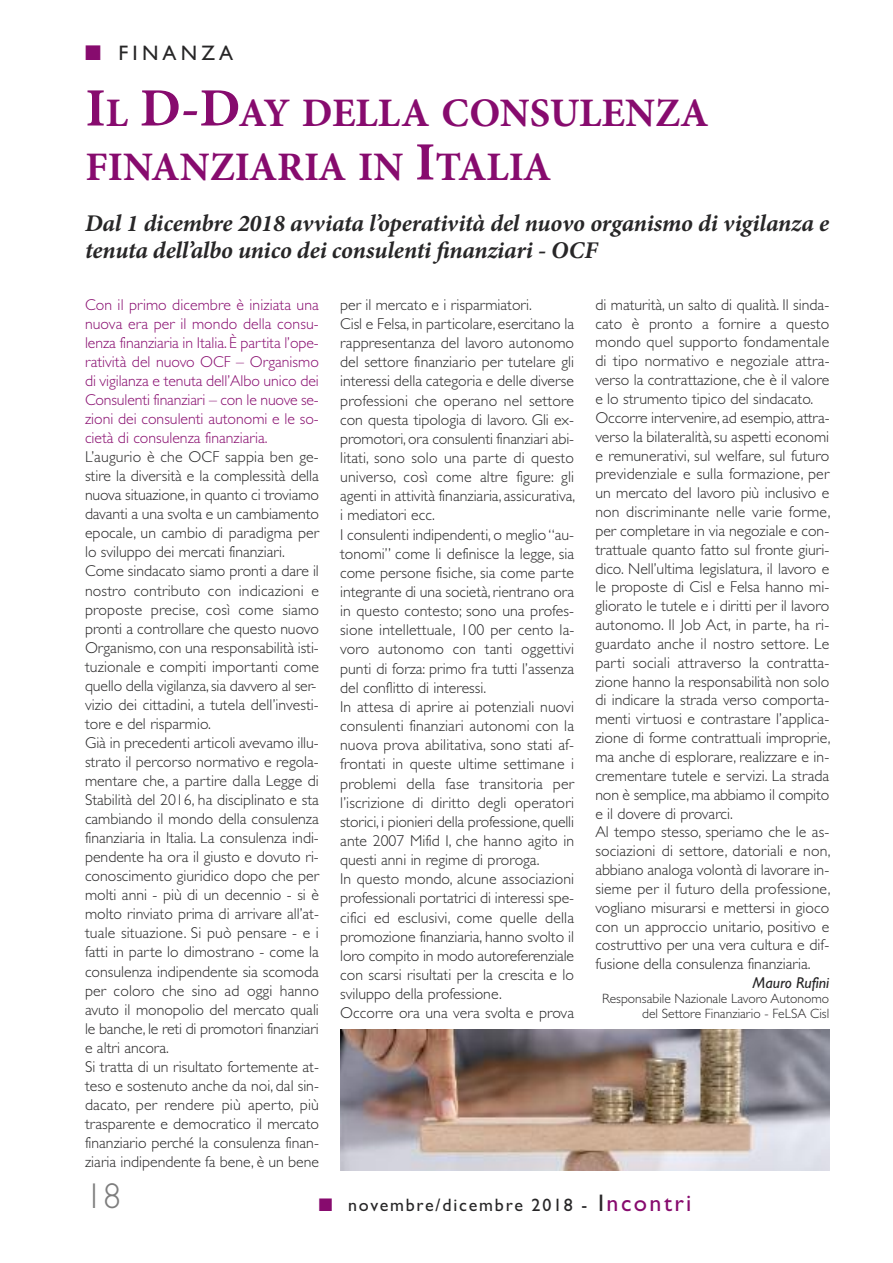
<style>
.page{position:relative;width:893px;height:1263px;background:#fff}
.page>*{position:absolute;margin:0;border:0;box-sizing:border-box;transform-origin:0 0}
.t1{font:700 40.5px/54px "Minion Pro";color:#870b6e}
.t2{font:300 36px "Gill Sans";color:#7d7d7d}
.t3{font:italic 700 24px/27px "Minion Pro";letter-spacing:-.005em;color:#272627}
.t4{font:21px "Gill Sans";letter-spacing:.2em;color:#272627}
.t5{font:18px "Gill Sans";letter-spacing:.1em;color:#272627}
.t6{font:300 15.75px/19px "Gill Sans";color:#272627}
.t7{font:300 15.75px/19px "Gill Sans";color:#870b6e;text-align:justify}
.t8{font:italic 15.75px "Gill Sans";color:#272627}
.t9{font:300 13.5px/15.1px "Gill Sans";color:#272627;text-align:right}
.s1{color:#870b6e}
.s2{font-size:54px}
.s3{font-size:24px}
.s4{font-size:24px;color:#870b6e}
</style>
<div class="page">
<img style="left:340px;top:1029px;width:489px;height:142px">
<h3 class="t4" style="left:85px;top:40px;width:150px"><span class="s1">■</span> FINANZA</h3>
<h1 class="t1" style="left:85px;top:85px;width:625px"><span class="s2">I</span>L <span class="s2">D-D</span>AY DELLA CONSULENZA<br>FINANZIARIA IN <span class="s2">I</span>TALIA</h1>
<h3 class="t3" style="left:85px;top:210px;width:746px">Dal 1 dicembre 2018 avviata l’operatività del nuovo organismo di vigilanza e tenuta dell’albo unico dei consulenti finanziari - OCF</h3>
<p class="t7" style="left:85px;top:294px;width:235px">Con il primo dicembre è iniziata una nuova era per il mondo della consu&shy;lenza finanziaria in Italia. È partita l’ope&shy;ratività del nuovo OCF – Organismo di vigilanza e tenuta dell’Albo unico dei Consulenti finanziari – con le nuove se&shy;zioni dei consulenti autonomi e le so&shy;cietà di consulenza finanziaria.</p>
<p class="t6" style="left:85px;top:447px;width:235px">L’augurio è che OCF sappia ben ge&shy;stire la diversità e la complessità della nuova situazione, in quanto ci troviamo davanti a una svolta e un cambiamento epocale, un cambio di paradigma per lo sviluppo dei mercati finanziari.<br>Come sindacato siamo pronti a dare il nostro contributo con indicazioni e proposte precise, così come siamo pronti a controllare che questo nuovo Organismo, con una responsabilità isti&shy;tuzionale e compiti importanti come quello della vigilanza, sia davvero al ser&shy;vizio dei cittadini, a tutela dell’investi&shy;tore e del risparmio.<br>Già in precedenti articoli avevamo illu&shy;strato il percorso normativo e regola&shy;mentare che, a partire dalla Legge di Stabilità del 2016, ha disciplinato e sta cambiando il mondo della consulenza finanziaria in Italia. La consulenza indi&shy;pendente ha ora il giusto e dovuto ri&shy;conoscimento giuridico dopo che per molti anni - più di un decennio - si è molto rinviato prima di arrivare all’at&shy;tuale situazione. Si può pensare - e i fatti in parte lo dimostrano - come la consulenza indipendente sia scomoda per coloro che sino ad oggi hanno avuto il monopolio del mercato quali le banche, le reti di promotori finanziari e altri ancora.<br>Si tratta di un risultato fortemente at&shy;teso e sostenuto anche da noi, dal sin&shy;dacato, per rendere più aperto, più trasparente e democratico il mercato finanziario perché la consulenza finan&shy;ziaria indipendente fa bene, è un bene</p>
<p class="t6" style="left:340px;top:294px;width:237px">per il mercato e i risparmiatori.<br>Cisl e Felsa, in particolare, esercitano la rappresentanza del lavoro autonomo del settore finanziario per tutelare gli interessi della categoria e delle diverse professioni che operano nel settore con questa tipologia di lavoro. Gli ex&shy;promotori, ora consulenti finanziari abi&shy;litati, sono solo una parte di questo universo, così come altre figure: gli agenti in attività finanziaria, assicurativa, i mediatori ecc.<br>I consulenti indipendenti, o meglio“au&shy;tonomi” come li definisce la legge, sia come persone fisiche, sia come parte integrante di una società, rientrano ora in questo contesto; sono una profes&shy;sione intellettuale, 100 per cento la&shy;voro autonomo con tanti oggettivi punti di forza: primo fra tutti l’assenza del conflitto di interessi.<br>In attesa di aprire ai potenziali nuovi consulenti finanziari autonomi con la nuova prova abilitativa, sono stati af&shy;frontati in queste ultime settimane i problemi della fase transitoria per l’iscrizione di diritto degli operatori storici, i pionieri della professione, quelli ante 2007 Mifid I, che hanno agito in questi anni in regime di proroga.<br>In questo mondo, alcune associazioni professionali portatrici di interessi spe&shy;cifici ed esclusivi, come quelle della promozione finanziaria, hanno svolto il loro compito in modo autoreferenziale con scarsi risultati per la crescita e lo sviluppo della professione.<br>Occorre ora una vera svolta e prova</p>
<p class="t6" style="left:595px;top:294px;width:237px">di maturità, un salto di qualità. Il sinda&shy;cato è pronto a fornire a questo mondo quel supporto fondamentale di tipo normativo e negoziale attra&shy;verso la contrattazione, che è il valore e lo strumento tipico del sindacato.<br>Occorre intervenire, ad esempio, attra&shy;verso la bilateralità, su aspetti economi e remunerativi, sul welfare, sul futuro previdenziale e sulla formazione, per un mercato del lavoro più inclusivo e non discriminante nelle varie forme, per completare in via negoziale e con&shy;trattuale quanto fatto sul fronte giuri&shy;dico. Nell’ultima legislatura, il lavoro e le proposte di Cisl e Felsa hanno mi&shy;gliorato le tutele e i diritti per il lavoro autonomo. Il Job Act, in parte, ha ri&shy;guardato anche il nostro settore. Le parti sociali attraverso la contratta&shy;zione hanno la responsabilità non solo di indicare la strada verso comporta&shy;menti virtuosi e contrastare l’applica&shy;zione di forme contrattuali improprie, ma anche di esplorare, realizzare e in&shy;crementare tutele e servizi. La strada non è semplice, ma abbiamo il compito e il dovere di provarci.<br>Al tempo stesso, speriamo che le as&shy;sociazioni di settore, datoriali e non, abbiano analoga volontà di lavorare in&shy;sieme per il futuro della professione, vogliano misurarsi e mettersi in gioco con un approccio unitario, positivo e costruttivo per una vera cultura e dif&shy;fusione della consulenza finanziaria.</p>
<p class="t8" style="left:753px;top:973px;width:78px">Mauro Rufini</p>
<p class="t9" style="left:602px;top:990px;width:229px">Responsabile Nazionale Lavoro Autonomo del Settore Finanziario - FeLSA Cisl</p>
<h2 class="t2" style="left:85px;top:1168px;width:37px">18</h2>
<p class="t5" style="left:319px;top:1194px;width:374px"><span class="s1">■</span> novembre/dicembre 2018 - <span class="s3">I</span><span class="s4">ncontri</span></p>
</div>
